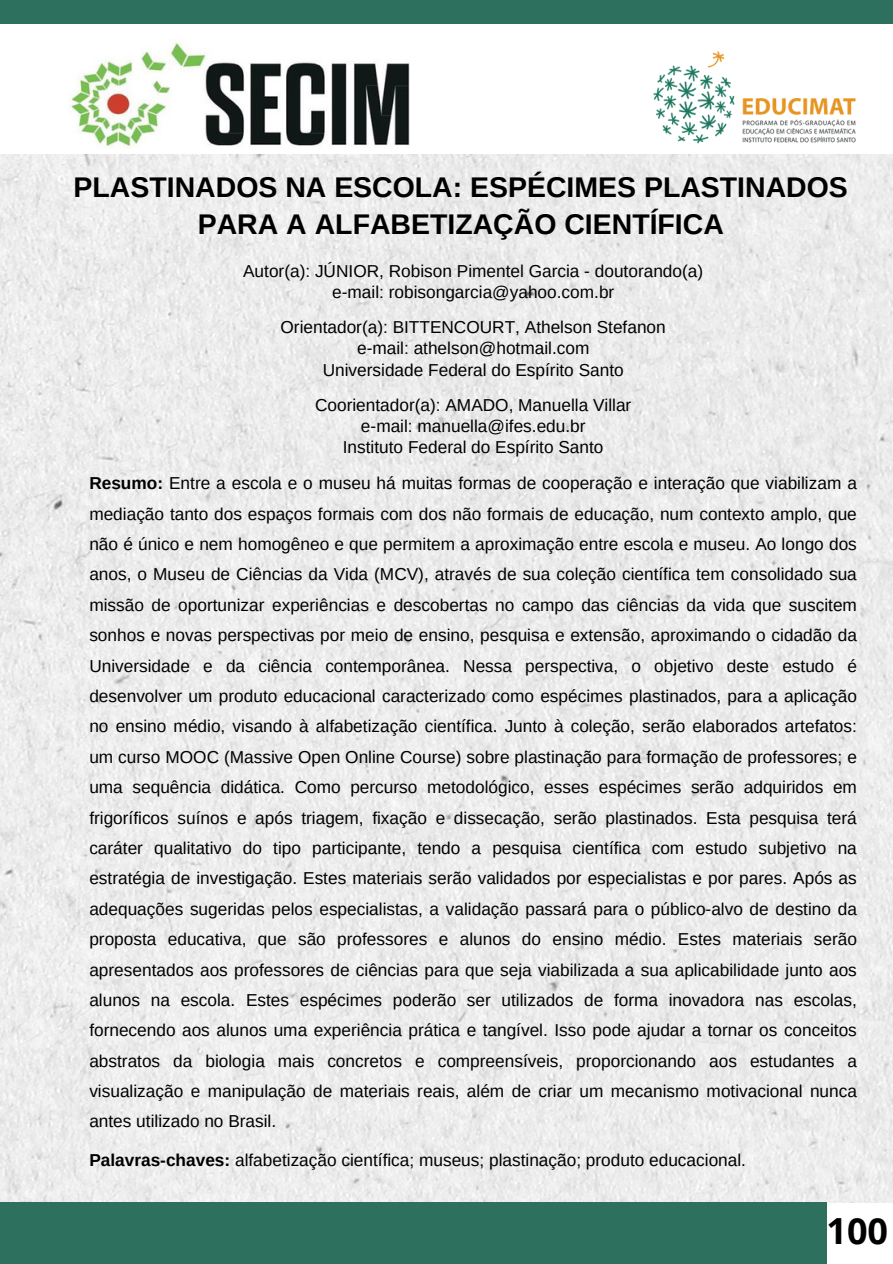
<style>
.page{position:relative;width:893px;height:1264px;background:#fff}
.page>*{position:absolute;margin:0;border:0;box-sizing:border-box;transform-origin:0 0}
.t1{font:700 36px "Open Sans";color:#000}
.t2{font:700 28.5px/36.9px "Arimo";color:#000;text-align:center}
.t3{font:17.25px/30.3px "Arimo";color:#000;text-align:center}
.s1{font-weight:700}
</style>
<div class="page">
<img style="left:0;top:154px;width:892px;height:1047px">
<div style="left:0;top:0;width:892px;height:24px;background:#2c705d"></div>
<div style="left:0;top:1202px;width:826px;height:61px;background:#2c705d"></div>
<img style="left:640px;top:51px;width:228px;height:109px">
<img style="left:69px;top:42px;width:340px;height:105px">
<h2 class="t2" style="left:74px;top:169px;width:775px">PLASTINADOS NA ESCOLA: ESPÉCIMES PLASTINADOS<br>PARA A ALFABETIZAÇÃO CIENTÍFICA</h2>
<p class="t3" style="left:243px;top:260px;width:461px;line-height:21.3px">Autor(a): JÚNIOR, Robison Pimentel Garcia - doutorando(a) e-mail: robisongarcia@yahoo.com.br</p>
<p class="t3" style="left:280px;top:316px;width:386px;line-height:21.3px">Orientador(a): BITTENCOURT, Athelson Stefanon e-mail: athelson@hotmail.com<br>Universidade Federal do Espírito Santo</p>
<p class="t3" style="left:315px;top:394px;width:318px;line-height:21.3px">Coorientador(a): AMADO, Manuella Villar e-mail: manuella@ifes.edu.br<br>Instituto Federal do Espírito Santo</p>
<p class="t3" style="left:89px;top:468px;width:769px;text-align:justify"><span class="s1">Resumo:</span> Entre a escola e o museu há muitas formas de cooperação e interação que viabilizam a mediação tanto dos espaços formais com dos não formais de educação, num contexto amplo, que não é único e nem homogêneo e que permitem a aproximação entre escola e museu. Ao longo dos anos, o Museu de Ciências da Vida (MCV), através de sua coleção científica tem consolidado sua missão de oportunizar experiências e descobertas no campo das ciências da vida que suscitem sonhos e novas perspectivas por meio de ensino, pesquisa e extensão, aproximando o cidadão da Universidade e da ciência contemporânea. Nessa perspectiva, o objetivo deste estudo é desenvolver um produto educacional caracterizado como espécimes plastinados, para a aplicação no ensino médio, visando à alfabetização científica. Junto à coleção, serão elaborados artefatos: um curso MOOC (Massive Open Online Course) sobre plastinação para formação de professores; e uma sequência didática. Como percurso metodológico, esses espécimes serão adquiridos em frigoríficos suínos e após triagem, fixação e dissecação, serão plastinados. Esta pesquisa terá caráter qualitativo do tipo participante, tendo a pesquisa científica com estudo subjetivo na estratégia de investigação. Estes materiais serão validados por especialistas e por pares. Após as adequações sugeridas pelos especialistas, a validação passará para o público-alvo de destino da proposta educativa, que são professores e alunos do ensino médio. Estes materiais serão apresentados aos professores de ciências para que seja viabilizada a sua aplicabilidade junto aos alunos na escola. Estes espécimes poderão ser utilizados de forma inovadora nas escolas, fornecendo aos alunos uma experiência prática e tangível. Isso pode ajudar a tornar os conceitos abstratos da biologia mais concretos e compreensíveis, proporcionando aos estudantes a visualização e manipulação de materiais reais, além de criar um mecanismo motivacional nunca antes utilizado no Brasil.</p>
<p class="t3" style="left:89px;top:1144px;width:658px"><span class="s1">Palavras-chaves:</span> alfabetização científica; museus; plastinação; produto educacional.</p>
<h1 class="t1" style="left:826px;top:1205px;width:63px">100</h1>
</div>
